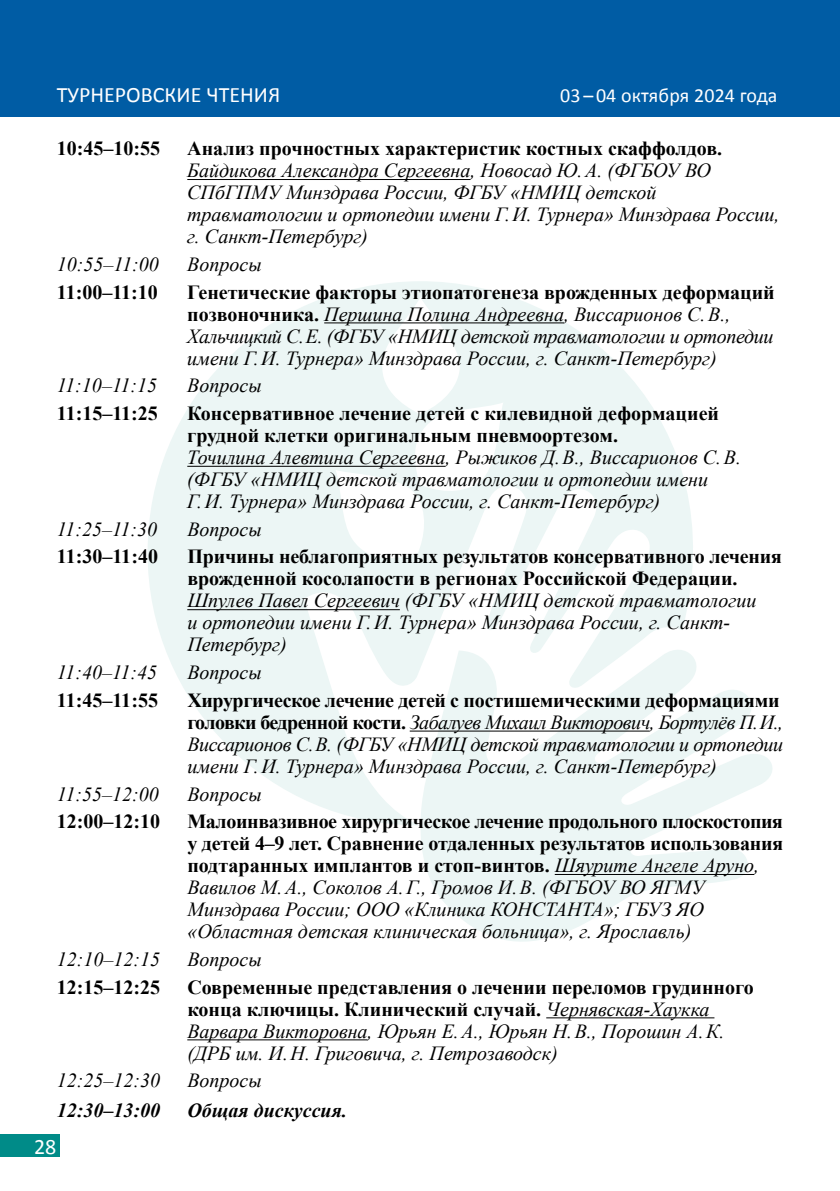
<style>
.page{position:relative;width:840px;height:1191px;background:#fff}
.page>*{position:absolute;margin:0;border:0;box-sizing:border-box;transform-origin:0 0}
.t1{font:22px "Calibri";color:#fff}
.t2{font:italic 20px/22px "Times New Roman";color:#000}
.t3{font:700 20px/22px "Times New Roman";color:#000}
.t4{font:italic 20px/22px "Times New Roman";letter-spacing:-.02em;color:#000}
.t5{font:italic 700 20px "Times New Roman";color:#000}
.t6{font:20px "Calibri";letter-spacing:.005em;color:#fff}
.s1{font-weight:700;font-style:normal}
</style>
<div class="page">
<div style="left:0;top:1134px;width:60px;height:23px;background:#008b88"></div>
<svg style="left:421px;top:690px;width:351px;height:251px;fill:#ecf6f5"></svg>
<svg style="left:148px;top:281px;width:587px;height:544px;fill:#ecf6f5"></svg>
<svg style="left:335px;top:297px;width:168px;height:267px"></svg>
<div style="left:0;top:0;width:839px;height:116px;background:#005ca4"></div>
<hr style="left:187px;top:179px;width:283px;height:1px;background:#000">
<hr style="left:324px;top:322px;width:239px;height:1px;background:#000">
<hr style="left:187px;top:466px;width:258px;height:1px;background:#000">
<hr style="left:187px;top:609px;width:212px;height:1px;background:#000">
<hr style="left:409px;top:730px;width:240px;height:1px;background:#000">
<hr style="left:554px;top:874px;width:199px;height:1px;background:#000">
<hr style="left:546px;top:1017px;width:168px;height:1px;background:#000">
<hr style="left:187px;top:1039px;width:180px;height:1px;background:#000">
<p class="t1" style="left:57px;top:79px;width:225px">Турнеровские чтения</p>
<p class="t6" style="left:560px;top:81px;width:219px">03 – 04 октября 2024 года</p>
<p class="t3" style="left:57px;top:137px;width:105px">10:45–10:55</p>
<p class="t3" style="left:187px;top:137px;width:536px">Анализ прочностных характеристик костных скаффолдов.</p>
<p class="t2" style="left:187px;top:159px;width:593px">Байдикова Александра Сергеевна, Новосад Ю.А. (ФГБОУ ВО СПбГПМУ Минздрава России, ФГБУ «НМИЦ детской травматологии и ортопедии имени Г.И. Турнера» Минздрава России, г. Санкт-Петербург)</p>
<p class="t2" style="left:57px;top:253px;width:103px">10:55–11:00</p>
<p class="t2" style="left:187px;top:253px;width:76px">Вопросы</p>
<p class="t3" style="left:57px;top:280px;width:103px">11:00–11:10</p>
<p class="t2" style="left:187px;top:280px;width:588px"><span class="s1">Генетические факторы этиопатогенеза врожденных деформаций позвоночника.</span> Першина Полина Андреевна, Виссарионов С.В., Хальчицкий С.Е. (ФГБУ «НМИЦ детской травматологии и ортопедии имени Г.И. Турнера» Минздрава России, г. Санкт-Петербург)</p>
<p class="t2" style="left:57px;top:374px;width:102px">11:10–11:15</p>
<p class="t2" style="left:187px;top:374px;width:76px">Вопросы</p>
<p class="t3" style="left:57px;top:402px;width:103px">11:15–11:25</p>
<p class="t3" style="left:187px;top:402px;width:533px">Консервативное лечение детей с килевидной деформацией грудной клетки оригинальным пневмоортезом.</p>
<p class="t2" style="left:187px;top:446px;width:555px">Точилина Алевтина Сергеевна, Рыжиков Д.В., Виссарионов С.В. (ФГБУ «НМИЦ детской травматологии и ортопедии имени<br>Г.И. Турнера» Минздрава России, г. Санкт-Петербург)</p>
<p class="t2" style="left:57px;top:517px;width:102px">11:25–11:30</p>
<p class="t2" style="left:187px;top:517px;width:76px">Вопросы</p>
<p class="t3" style="left:57px;top:545px;width:103px">11:30–11:40</p>
<p class="t3" style="left:187px;top:545px;width:595px">Причины неблагоприятных результатов консервативного лечения врожденной косолапости в регионах Российской Федерации.</p>
<p class="t2" style="left:187px;top:589px;width:570px">Шпулев Павел Сергеевич (ФГБУ «НМИЦ детской травматологии и ортопедии имени Г.И. Турнера» Минздрава России, г. Санкт-<br>Петербург)</p>
<p class="t2" style="left:57px;top:661px;width:102px">11:40–11:45</p>
<p class="t2" style="left:187px;top:661px;width:76px">Вопросы</p>
<p class="t3" style="left:57px;top:688px;width:103px">11:45–11:55</p>
<p class="t4" style="left:187px;top:688px;width:597px"><span class="s1">Хирургическое лечение детей с постишемическими деформациями головки бедренной кости.</span> Забалуев Михаил Викторович, Бортулёв П.И., Виссарионов С.В. (ФГБУ «НМИЦ детской травматологии и ортопедии имени Г.И. Турнера» Минздрава России, г. Санкт-Петербург)</p>
<p class="t2" style="left:57px;top:782px;width:103px">11:55–12:00</p>
<p class="t2" style="left:187px;top:782px;width:76px">Вопросы</p>
<p class="t3" style="left:57px;top:810px;width:105px">12:00–12:10</p>
<p class="t2" style="left:187px;top:810px;width:597px"><span class="s1">Малоинвазивное хирургическое лечение продольного плоскостопия у детей 4–9 лет. Сравнение отдаленных результатов использования подтаранных имплантов и стоп-винтов.</span> Шяурите Ангеле Аруно, Вавилов М.А., Соколов А.Г., Громов И.В. (ФГБОУ ВО ЯГМУ Минздрава России; ООО «Клиника КОНСТАНТА»; ГБУЗ ЯО «Областная детская клиническая больница», г. Ярославль)</p>
<p class="t2" style="left:57px;top:947px;width:105px">12:10–12:15</p>
<p class="t2" style="left:187px;top:947px;width:76px">Вопросы</p>
<p class="t3" style="left:57px;top:975px;width:105px">12:15–12:25</p>
<p class="t2" style="left:187px;top:975px;width:567px"><span class="s1">Современные представления о лечении переломов грудинного конца ключицы. Клинический случай.</span> Чернявская-Хаукка Варвара Викторовна, Юрьян Е.А., Юрьян Н.В., Порошин А.К. (ДРБ им. И.Н. Григовича, г. Петрозаводск)</p>
<p class="t2" style="left:57px;top:1069px;width:105px">12:25–12:30</p>
<p class="t2" style="left:187px;top:1069px;width:76px">Вопросы</p>
<p class="t5" style="left:57px;top:1096px;width:105px">12:30–13:00</p>
<p class="t5" style="left:187px;top:1096px;width:161px">Общая дискуссия.</p>
<p class="t1" style="left:34px;top:1131px;width:24px">28</p>
</div>
